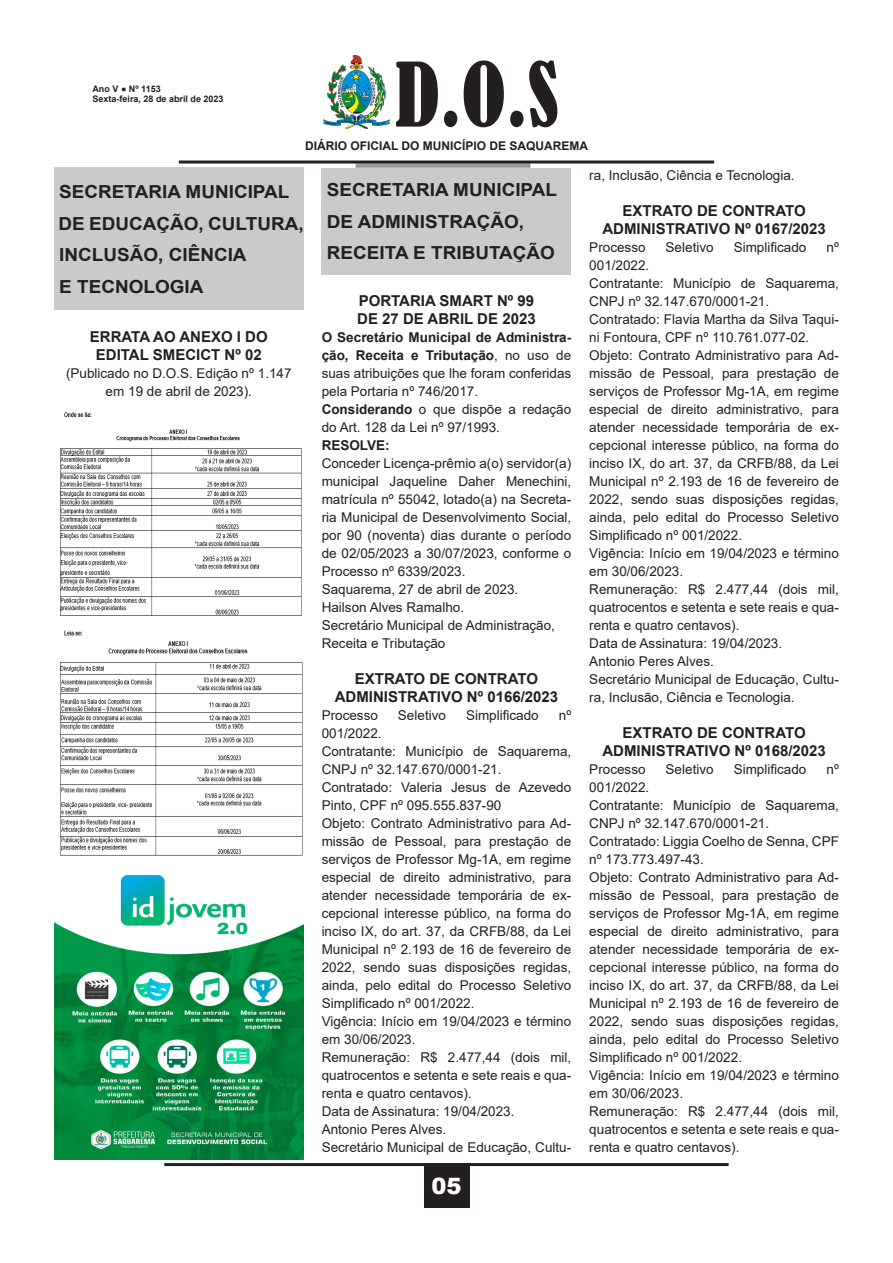
<style>
.page{position:relative;width:893px;height:1263px;background:#fff}
.page>*{position:absolute;margin:0;border:0;box-sizing:border-box;transform-origin:0 0}
.t1{font:condensed 82.5px "Bernard";color:#231f20}
.t2{font:900 22.5px "Arial";color:#fff}
.t3{font:700 18px "Arial";color:#231f20;scale:1.05 1}
.t4{font:700 15px "Arial";color:#231f20}
.t5{font:13.5px/18px "Arial";color:#231f20}
.t6{font:700 13.5px "Arial";color:#231f20}
.t7{font:700 12px "Arial";color:#231f20}
.t8{font:700 9px/10.8px "Arial";color:#231f20}
.s1{font-weight:700}
</style>
<div class="page">
<hr style="left:164px;top:1163px;width:565px;height:3px;background:#231f20">
<div style="left:424px;top:1163px;width:45px;height:45px;background:#231f20"></div>
<img style="left:324px;top:55px;width:65px;height:73px">
<div style="left:356px;top:163px;width:174px;height:5px;background:#97999c"></div>
<hr style="left:179px;top:161px;width:535px;height:3px;background:#231f20">
<div style="left:54px;top:168px;width:250px;height:142px;background:#c9cacc"></div>
<img style="left:60px;top:412px;width:243px;height:444px">
<div style="left:322px;top:168px;width:249px;height:107px;background:#c9cacc"></div>
<img style="left:54px;top:874px;width:250px;height:286px">
<p class="t8" style="left:92px;top:83px;width:133px">Ano V ● Nº 1153<br>Sexta-feira, 28 de abril de 2023</p>
<h1 class="t1" style="left:395px;top:47px;width:165px">D.O.S</h1>
<p class="t7" style="left:305px;top:137px;width:285px">DIÁRIO OFICIAL DO MUNICÍPIO DE SAQUAREMA</p>
<p class="t3" style="left:59px;top:179px;width:221px">SECRETARIA MUNICIPAL</p>
<p class="t3" style="left:58px;top:211px;width:235px">DE EDUCAÇÃO, CULTURA,</p>
<p class="t3" style="left:59px;top:242px;width:180px">INCLUSÃO, CIÊNCIA</p>
<p class="t3" style="left:59px;top:274px;width:139px">E TECNOLOGIA</p>
<p class="t4" style="left:90px;top:326px;width:179px">ERRATA AO ANEXO I DO</p>
<p class="t4" style="left:96px;top:344px;width:167px">EDITAL SMECICT Nº 02</p>
<p class="t5" style="left:66px;top:364px;width:227px">(Publicado no D.O.S. Edição nº 1.147</p>
<p class="t5" style="left:106px;top:382px;width:148px">em 19 de abril de 2023).</p>
<p class="t3" style="left:327px;top:177px;width:221px">SECRETARIA MUNICIPAL</p>
<p class="t3" style="left:327px;top:209px;width:189px">DE ADMINISTRAÇÃO,</p>
<p class="t3" style="left:327px;top:240px;width:219px">RECEITA E TRIBUTAÇÃO</p>
<p class="t4" style="left:359px;top:290px;width:177px">PORTARIA SMART Nº 99</p>
<p class="t4" style="left:357px;top:308px;width:180px">DE 27 DE ABRIL DE 2023</p>
<p class="t5" style="left:322px;top:328px;width:251px;text-align:justify"><span class="s1">O Secretário Municipal de Administra&shy;ção, Receita e Tributação</span>, no uso de suas atribuições que lhe foram conferidas pela Portaria nº 746/2017.</p>
<p class="t5" style="left:322px;top:400px;width:251px"><span class="s1">Considerando</span> o que dispõe a redação do Art. 128 da Lei nº 97/1993.</p>
<p class="t6" style="left:322px;top:436px;width:70px">RESOLVE:</p>
<p class="t5" style="left:322px;top:454px;width:251px;text-align:justify">Conceder Licença-prêmio a(o) servidor(a) municipal Jaqueline Daher Menechini, matrícula nº 55042, lotado(a) na Secreta&shy;ria Municipal de Desenvolvimento Social, por 90 (noventa) dias durante o período de 02/05/2023 a 30/07/2023, conforme o Processo nº 6339/2023.</p>
<p class="t5" style="left:322px;top:580px;width:198px">Saquarema, 27 de abril de 2023.</p>
<p class="t5" style="left:322px;top:598px;width:144px">Hailson Alves Ramalho.</p>
<p class="t5" style="left:322px;top:616px;width:235px">Secretário Municipal de Administração,</p>
<p class="t5" style="left:322px;top:634px;width:125px">Receita e Tributação</p>
<p class="t4" style="left:355px;top:668px;width:185px">EXTRATO DE CONTRATO</p>
<p class="t4" style="left:335px;top:686px;width:225px">ADMINISTRATIVO Nº 0166/2023</p>
<p class="t5" style="left:322px;top:706px;width:58px">Processo</p>
<p class="t5" style="left:398px;top:706px;width:50px">Seletivo</p>
<p class="t5" style="left:466px;top:706px;width:74px">Simplificado</p>
<p class="t5" style="left:559px;top:706px;width:14px">nº</p>
<p class="t5" style="left:322px;top:724px;width:62px">001/2022.</p>
<p class="t5" style="left:322px;top:742px;width:251px">Contratante: Município de Saquarema,<br>CNPJ nº 32.147.670/0001-21.</p>
<p class="t5" style="left:322px;top:778px;width:251px">Contratado: Valeria Jesus de Azevedo<br>Pinto, CPF nº 095.555.837-90</p>
<p class="t5" style="left:322px;top:814px;width:251px;text-align:justify">Objeto: Contrato Administrativo para Ad&shy;missão de Pessoal, para prestação de serviços de Professor Mg-1A, em regime especial de direito administrativo, para atender necessidade temporária de ex&shy;cepcional interesse público, na forma do inciso IX, do art. 37, da CRFB/88, da Lei Municipal nº 2.193 de 16 de fevereiro de 2022, sendo suas disposições regidas, ainda, pelo edital do Processo Seletivo Simplificado nº 001/2022.</p>
<p class="t5" style="left:322px;top:1012px;width:251px">Vigência: Início em 19/04/2023 e término em 30/06/2023.</p>
<p class="t5" style="left:322px;top:1048px;width:251px;text-align:justify">Remuneração: R$ 2.477,44 (dois mil, quatrocentos e setenta e sete reais e qua&shy;renta e quatro centavos).</p>
<p class="t5" style="left:322px;top:1102px;width:194px">Data de Assinatura: 19/04/2023.</p>
<p class="t5" style="left:322px;top:1120px;width:126px">Antonio Peres Alves.</p>
<p class="t5" style="left:322px;top:1138px;width:251px">Secretário Municipal de Educação, Cultu-</p>
<h2 class="t2" style="left:431px;top:1170px;width:32px">05</h2>
<p class="t5" style="left:589px;top:166px;width:207px">ra, Inclusão, Ciência e Tecnologia.</p>
<p class="t4" style="left:623px;top:200px;width:185px">EXTRATO DE CONTRATO</p>
<p class="t4" style="left:602px;top:218px;width:225px">ADMINISTRATIVO Nº 0167/2023</p>
<p class="t5" style="left:589px;top:238px;width:58px">Processo</p>
<p class="t5" style="left:666px;top:238px;width:50px">Seletivo</p>
<p class="t5" style="left:734px;top:238px;width:74px">Simplificado</p>
<p class="t5" style="left:826px;top:238px;width:14px">nº</p>
<p class="t5" style="left:589px;top:256px;width:62px">001/2022.</p>
<p class="t5" style="left:589px;top:274px;width:251px">Contratante: Município de Saquarema,<br>CNPJ nº 32.147.670/0001-21.</p>
<p class="t5" style="left:589px;top:310px;width:251px">Contratado: Flavia Martha da Silva Taqui&shy;ni Fontoura, CPF nº 110.761.077-02.</p>
<p class="t5" style="left:589px;top:346px;width:251px;text-align:justify">Objeto: Contrato Administrativo para Ad&shy;missão de Pessoal, para prestação de serviços de Professor Mg-1A, em regime especial de direito administrativo, para atender necessidade temporária de ex&shy;cepcional interesse público, na forma do inciso IX, do art. 37, da CRFB/88, da Lei Municipal nº 2.193 de 16 de fevereiro de 2022, sendo suas disposições regidas, ainda, pelo edital do Processo Seletivo Simplificado nº 001/2022.</p>
<p class="t5" style="left:589px;top:544px;width:251px">Vigência: Início em 19/04/2023 e término em 30/06/2023.</p>
<p class="t5" style="left:589px;top:580px;width:251px;text-align:justify">Remuneração: R$ 2.477,44 (dois mil, quatrocentos e setenta e sete reais e qua&shy;renta e quatro centavos).</p>
<p class="t5" style="left:589px;top:634px;width:194px">Data de Assinatura: 19/04/2023.</p>
<p class="t5" style="left:589px;top:652px;width:126px">Antonio Peres Alves.</p>
<p class="t5" style="left:589px;top:670px;width:251px">Secretário Municipal de Educação, Cultu&shy;ra, Inclusão, Ciência e Tecnologia.</p>
<p class="t4" style="left:623px;top:722px;width:185px">EXTRATO DE CONTRATO</p>
<p class="t4" style="left:602px;top:740px;width:225px">ADMINISTRATIVO Nº 0168/2023</p>
<p class="t5" style="left:589px;top:760px;width:58px">Processo</p>
<p class="t5" style="left:666px;top:760px;width:50px">Seletivo</p>
<p class="t5" style="left:734px;top:760px;width:74px">Simplificado</p>
<p class="t5" style="left:826px;top:760px;width:14px">nº</p>
<p class="t5" style="left:589px;top:778px;width:62px">001/2022.</p>
<p class="t5" style="left:589px;top:796px;width:251px">Contratante: Município de Saquarema,<br>CNPJ nº 32.147.670/0001-21.</p>
<p class="t5" style="left:589px;top:832px;width:251px">Contratado: Liggia Coelho de Senna, CPF nº 173.773.497-43.</p>
<p class="t5" style="left:589px;top:868px;width:251px;text-align:justify">Objeto: Contrato Administrativo para Ad&shy;missão de Pessoal, para prestação de serviços de Professor Mg-1A, em regime especial de direito administrativo, para atender necessidade temporária de ex&shy;cepcional interesse público, na forma do inciso IX, do art. 37, da CRFB/88, da Lei Municipal nº 2.193 de 16 de fevereiro de 2022, sendo suas disposições regidas, ainda, pelo edital do Processo Seletivo Simplificado nº 001/2022.</p>
<p class="t5" style="left:589px;top:1066px;width:251px">Vigência: Início em 19/04/2023 e término em 30/06/2023.</p>
<p class="t5" style="left:589px;top:1102px;width:251px;text-align:justify">Remuneração: R$ 2.477,44 (dois mil, quatrocentos e setenta e sete reais e qua&shy;renta e quatro centavos).</p>
</div>
